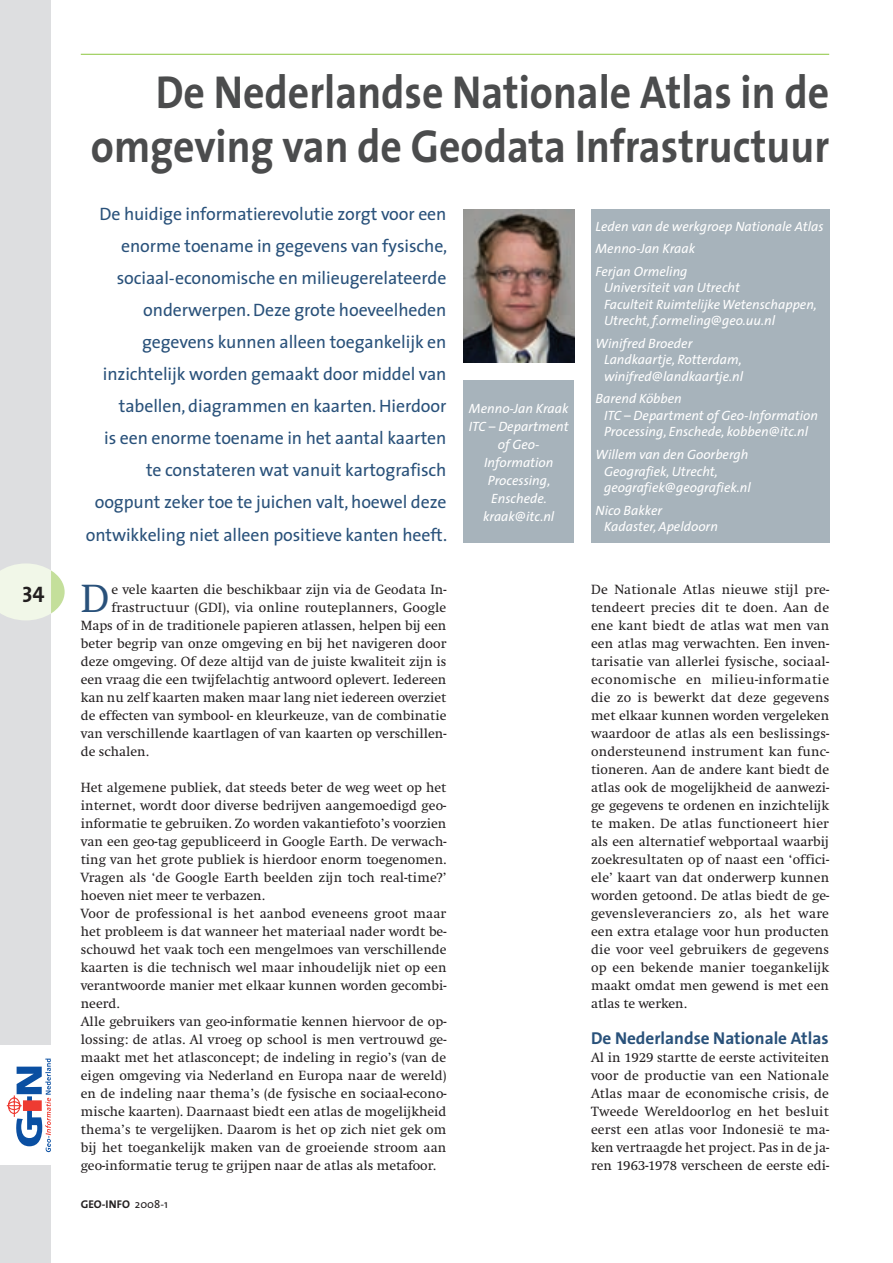
<style>
.page{position:relative;width:893px;height:1263px;background:#fff}
.page>*{position:absolute;margin:0;border:0;box-sizing:border-box;transform-origin:0 0}
.t1{font:700 46.5px/54px "The Sans";color:#4b4c4d;text-align:right;scale:.9 1}
.t2{font:40.8px "Swift";color:#29517a}
.t3{font:700 21.75px "The Sans";color:#231f20}
.t4{font:18px/32.1px "The Sans";letter-spacing:-.005em;color:#29517a;text-align:right}
.t5{font:700 17.25px "The Sans";color:#29517a}
.t6{font:13.8px/18px "Swift";color:#231f20;text-align:justify}
.t7{font:italic 13.5px/16.5px "The Sans";color:#fff}
.t8{font:700 11.25px "The Sans";color:#231f20}
.s1{font-weight:400}
</style>
<div class="page">
<div style="left:0;top:0;width:51px;height:1263px;background:#dddee0"></div>
<div style="left:0;top:1045px;width:51px;height:119px;background:#fff"></div>
<svg style="left:7px;top:1058px;width:44px;height:94px"></svg>
<svg style="left:0;top:563px;width:65px;height:57px"></svg>
<img style="left:463px;top:209px;width:111px;height:154px">
<div style="left:463px;top:381px;width:111px;height:162px;background:#a7b3bb"></div>
<div style="left:591px;top:209px;width:238px;height:334px;background:#a7b3bb"></div>
<hr style="left:81px;top:54px;width:748px;height:1px;background:#8bc63e">
<h3 class="t3" style="left:23px;top:573px;width:24px">34</h3>
<h1 class="t1" style="left:91px;top:65px;width:822px">De Nederlandse Nationale Atlas in de omgeving van de Geodata Infrastructuur</h1>
<p class="t4" style="left:86px;top:197px;width:363px">De huidige informatierevolutie zorgt voor een enorme toename in gegevens van fysische, sociaal-economische en milieugerelateerde onderwerpen. Deze grote hoeveelheden gegevens kunnen alleen toegankelijk en inzichtelijk worden gemaakt door middel van tabellen, diagrammen en kaarten. Hierdoor<br>is een enorme toename in het aantal kaarten te constateren wat vanuit kartografisch oogpunt zeker toe te juichen valt, hoewel deze ontwikkeling niet alleen positieve kanten heeft.</p>
<p class="t7" style="left:596px;top:215px;width:229px;line-height:22.5px">Leden van de werkgroep Nationale Atlas<br>Menno-Jan Kraak<br>Ferjan Ormeling</p>
<p class="t7" style="left:604px;top:279px;width:214px">Universiteit van Utrecht<br>Faculteit Ruimtelijke Wetenschappen,<br>Utrecht, f.ormeling@geo.uu.nl</p>
<p class="t7" style="left:604px;top:335px;width:141px;text-indent:-9px">Winifred Broeder<br>Landkaartje, Rotterdam, winifred@landkaartje.nl</p>
<p class="t7" style="left:604px;top:390px;width:215px;text-indent:-9px">Barend Köbben<br>ITC – Department of Geo-Information<br>Processing, Enschede, kobben@itc.nl</p>
<p class="t7" style="left:604px;top:446px;width:148px;text-indent:-9px">Willem van den Goorbergh<br>Geografiek, Utrecht, geografiek@geografiek.nl</p>
<p class="t7" style="left:604px;top:501px;width:115px;text-indent:-9px">Nico Bakker<br>Kadaster, Apeldoorn</p>
<p class="t7" style="left:469px;top:399px;width:101px;line-height:18px;text-align:center">Menno-Jan Kraak<br>ITC – Department of Geo-<br>Information<br>Processing,<br>Enschede. kraak@itc.nl</p>
<h2 class="t2" style="left:81px;top:577px;width:30px">D</h2>
<p class="t6" style="left:112px;top:581px;width:336px">e vele kaarten die beschikbaar zijn via de Geodata In-</p>
<p class="t6" style="left:112px;top:599px;width:336px">frastructuur (GDI), via online routeplanners, Google</p>
<p class="t6" style="left:81px;top:617px;width:367px">Maps of in de traditionele papieren atlassen, helpen bij een</p>
<p class="t6" style="left:81px;top:635px;width:367px">beter begrip van onze omgeving en bij het navigeren door</p>
<p class="t6" style="left:81px;top:653px;width:367px">deze omgeving. Of deze altijd van de juiste kwaliteit zijn is</p>
<p class="t6" style="left:81px;top:671px;width:367px">een vraag die een twijfelachtig antwoord oplevert. Iedereen</p>
<p class="t6" style="left:81px;top:689px;width:367px">kan nu zelf kaarten maken maar lang niet iedereen overziet</p>
<p class="t6" style="left:81px;top:707px;width:367px">de effecten van symbool- en kleurkeuze, van de combinatie</p>
<p class="t6" style="left:81px;top:725px;width:367px">van verschillende kaartlagen of van kaarten op verschillen-</p>
<p class="t6" style="left:81px;top:743px;width:70px">de schalen.</p>
<p class="t6" style="left:81px;top:779px;width:367px;text-align:left">Het algemene publiek, dat steeds beter de weg weet op het internet, wordt door diverse bedrijven aangemoedigd geo&shy;informatie te gebruiken. Zo worden vakantiefoto’s voorzien van een geo-tag gepubliceerd in Google Earth. De verwach&shy;ting van het grote publiek is hierdoor enorm toegenomen.<br>Vragen als ‘de Google Earth beelden zijn toch real-time?’ hoeven niet meer te verbazen.<br>Voor de professional is het aanbod eveneens groot maar het probleem is dat wanneer het materiaal nader wordt be&shy;schouwd het vaak toch een mengelmoes van verschillende kaarten is die technisch wel maar inhoudelijk niet op een verantwoorde manier met elkaar kunnen worden gecombi&shy;neerd.<br>Alle gebruikers van geo-informatie kennen hiervoor de op&shy;lossing: de atlas. Al vroeg op school is men vertrouwd ge&shy;maakt met het atlasconcept; de indeling in regio’s (van de eigen omgeving via Nederland en Europa naar de wereld) en de indeling naar thema’s (de fysische en sociaal-econo&shy;mische kaarten). Daarnaast biedt een atlas de mogelijkheid thema’s te vergelijken. Daarom is het op zich niet gek om bij het toegankelijk maken van de groeiende stroom aan geo-informatie terug te grijpen naar de atlas als metafoor.</p>
<p class="t8" style="left:81px;top:1195px;width:89px">GEO-INFO <span class="s1">2008-1</span></p>
<p class="t6" style="left:591px;top:581px;width:240px">De Nationale Atlas nieuwe stijl pre&shy;tendeert precies dit te doen. Aan de ene kant biedt de atlas wat men van een atlas mag verwachten. Een inven&shy;tarisatie van allerlei fysische, sociaal&shy;economische en milieu-informatie die zo is bewerkt dat deze gegevens met elkaar kunnen worden vergeleken waardoor de atlas als een beslissings&shy;ondersteunend instrument kan func&shy;tioneren. Aan de andere kant biedt de atlas ook de mogelijkheid de aanwezi&shy;ge gegevens te ordenen en inzichtelijk te maken. De atlas functioneert hier als een alternatief webportaal waarbij zoekresultaten op of naast een ‘offici&shy;ële’ kaart van dat onderwerp kunnen worden getoond. De atlas biedt de ge&shy;gevensleveranciers zo, als het ware een extra etalage voor hun producten die voor veel gebruikers de gegevens op een bekende manier toegankelijk maakt omdat men gewend is met een atlas te werken.</p>
<p class="t5" style="left:591px;top:1024px;width:239px">De Nederlandse Nationale Atlas</p>
<p class="t6" style="left:591px;top:1049px;width:240px">Al in 1929 startte de eerste activiteiten voor de productie van een Nationale Atlas maar de economische crisis, de Tweede Wereldoorlog en het besluit eerst een atlas voor Indonesië te ma&shy;ken vertraagde het project. Pas in de ja&shy;ren 1963-1978 verscheen de eerste edi-</p>
</div>
